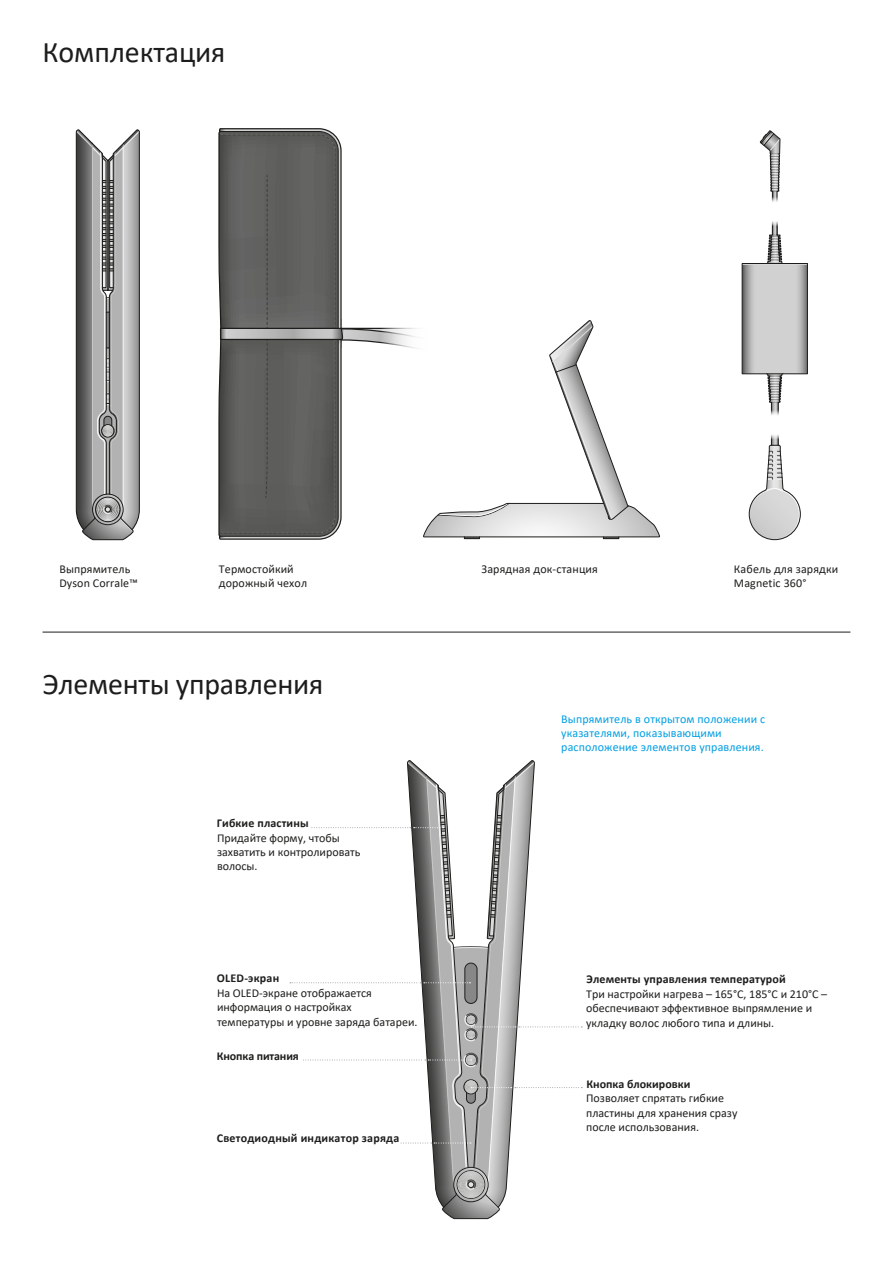
<style>
.page{position:relative;width:893px;height:1263px;background:#fff}
.page>*{position:absolute;margin:0;border:0;box-sizing:border-box;transform-origin:0 0}
.t1{font:30px "Calibri";letter-spacing:-.01em;color:#1d1d1b}
.t2{font:12px/14.4px "Calibri";color:#1d1d1b}
.t3{font:700 12px "Calibri";letter-spacing:.015em;color:#1d1d1b}
.t4{font:12px/14.4px "Calibri";letter-spacing:.01em;color:#009fe3}
.t5{font:700 12px "Calibri";letter-spacing:-.01em;color:#1d1d1b}
</style>
<div class="page">
<svg style="left:290px;top:760px;width:292px;height:459px"></svg>
<hr style="left:43px;top:632px;width:807px;height:1px;background:#1d1d1b">
<svg style="left:75px;top:129px;width:65px;height:412px;background:#999"></svg>
<svg style="left:759px;top:130px;width:22px;height:66px"></svg>
<svg style="left:742px;top:226px;width:65px;height:184px"></svg>
<svg style="left:749px;top:439px;width:52px;height:101px"></svg>
<svg style="left:770px;top:410px;width:9px;height:29px"></svg>
<svg style="left:771px;top:196px;width:7px;height:30px"></svg>
<svg style="left:218px;top:128px;width:442px;height:412px"></svg>
<svg style="left:380px;top:298px;width:68px;height:88px"></svg>
<h1 class="t1" style="left:43px;top:32px;width:184px">Комплектация</h1>
<p class="t2" style="left:59px;top:561px;width:80px">Выпрямитель<br>Dyson Corrale™</p>
<p class="t2" style="left:219px;top:561px;width:90px">Термостойкий дорожный чехол</p>
<p class="t2" style="left:481px;top:562px;width:118px">Зарядная док-станция</p>
<p class="t2" style="left:734px;top:562px;width:106px">Кабель для зарядки<br>Magnetic 360°</p>
<h1 class="t1" style="left:43px;top:663px;width:282px">Элементы управления</h1>
<p class="t3" style="left:217px;top:815px;width:93px">Гибкие пластины</p>
<p class="t2" style="left:217px;top:830px;width:145px">Придайте форму, чтобы захватить и контролировать волосы.</p>
<p class="t3" style="left:217px;top:970px;width:64px">OLED-экран</p>
<p class="t2" style="left:217px;top:985px;width:202px">На OLED-экране отображается информация о настройках температуры и уровне заряда батареи.</p>
<p class="t5" style="left:217px;top:1047px;width:84px">Кнопка питания</p>
<p class="t3" style="left:217px;top:1130px;width:184px">Светодиодный индикатор заряда</p>
<p class="t4" style="left:561px;top:711px;width:205px">Выпрямитель в открытом положении с указателями, показывающими расположение элементов управления.</p>
<p class="t3" style="left:586px;top:971px;width:201px">Элементы управления температурой</p>
<p class="t2" style="left:586px;top:986px;width:243px">Три настройки нагрева – 165°C, 185°C и 210°C – обеспечивают эффективное выпрямление и укладку волос любого типа и длины.</p>
<p class="t3" style="left:586px;top:1075px;width:105px">Кнопка блокировки</p>
<p class="t2" style="left:586px;top:1091px;width:153px">Позволяет спрятать гибкие пластины для хранения сразу после использования.</p>
</div>
